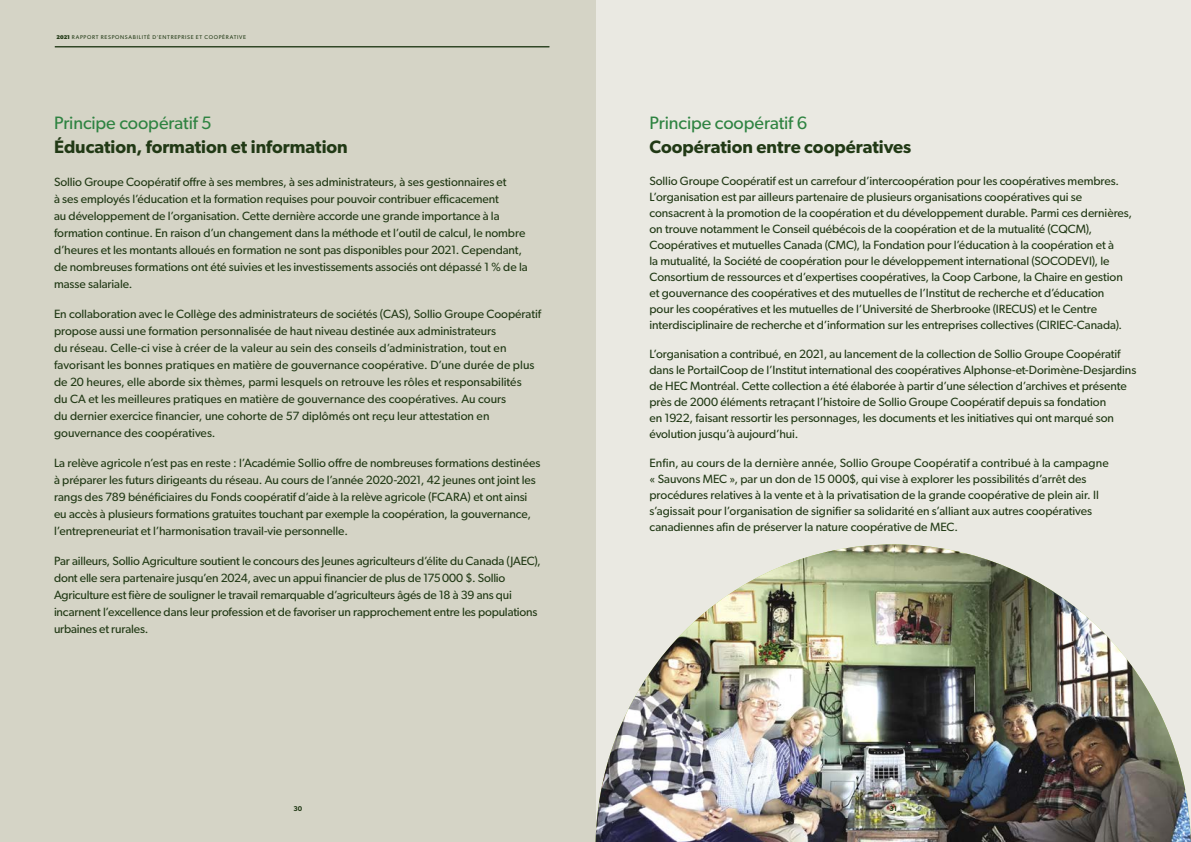
<style>
.page{position:relative;width:1191px;height:842px;background:#fff}
.page>*{position:absolute;margin:0;border:0;box-sizing:border-box;transform-origin:0 0}
.t1{font:600 18px "Gibson";color:#213915}
.t2{font:18px "Gibson";letter-spacing:-.005em;color:#2e8341}
.t3{font:12px/17px "Gibson";letter-spacing:-.005em;color:#213915}
.t4{font:600 7px "Gibson";color:#213915}
.t5{font:5.5px "Gibson";letter-spacing:.125em;color:#213915}
.s1{font-weight:700}
</style>
<div class="page">
<div style="left:0;top:0;width:595px;height:842px;background:#d5d4c6"></div>
<hr style="left:55px;top:47px;width:494px;height:1px;background:#213915">
<div style="left:595px;top:0;width:596px;height:842px;background:#eae9e2"></div>
<img style="left:595px;top:544px;width:595px;height:298px">
<p class="t5" style="left:56px;top:34px;width:191px"><span class="s1">2021</span> RAPPORT RESPONSABILITÉ D’ENTREPRISE ET COOPÉRATIVE</p>
<h1 class="t2" style="left:54px;top:112px;width:159px">Principe coopératif 5</h1>
<h1 class="t1" style="left:54px;top:136px;width:295px">Éducation, formation et information</h1>
<p class="t3" style="left:54px;top:173px;width:475px">Sollio Groupe Coopératif offre à ses membres, à ses administrateurs, à ses gestionnaires et<br>à ses employés l’éducation et la formation requises pour pouvoir contribuer efficacement<br>au développement de l’organisation. Cette dernière accorde une grande importance à la formation continue. En raison d’un changement dans la méthode et l’outil de calcul, le nombre d’heures et les montants alloués en formation ne sont pas disponibles pour 2021. Cependant, de nombreuses formations ont été suivies et les investissements associés ont dépassé 1 % de la masse salariale.</p>
<p class="t3" style="left:54px;top:305px;width:488px">En collaboration avec le Collège des administrateurs de sociétés (CAS), Sollio Groupe Coopératif propose aussi une formation personnalisée de haut niveau destinée aux administrateurs<br>du réseau. Celle-ci vise à créer de la valeur au sein des conseils d’administration, tout en favorisant les bonnes pratiques en matière de gouvernance coopérative. D’une durée de plus de 20 heures, elle aborde six thèmes, parmi lesquels on retrouve les rôles et responsabilités<br>du CA et les meilleures pratiques en matière de gouvernance des coopératives. Au cours<br>du dernier exercice financier, une cohorte de 57 diplômés ont reçu leur attestation en gouvernance des coopératives.</p>
<p class="t3" style="left:54px;top:454px;width:488px">La relève agricole n’est pas en reste : l’Académie Sollio offre de nombreuses formations destinées à préparer les futurs dirigeants du réseau. Au cours de l’année 2020-2021, 42 jeunes ont joint les rangs des 789 bénéficiaires du Fonds coopératif d’aide à la relève agricole (FCARA) et ont ainsi eu accès à plusieurs formations gratuites touchant par exemple la coopération, la gouvernance, l’entrepreneuriat et l’harmonisation travail-vie personnelle.</p>
<p class="t3" style="left:54px;top:552px;width:488px">Par ailleurs, Sollio Agriculture soutient le concours des Jeunes agriculteurs d’élite du Canada (JAEC), dont elle sera partenaire jusqu’en 2024, avec un appui financier de plus de 175000 $. Sollio Agriculture est fière de souligner le travail remarquable d’agriculteurs âgés de 18 à 39 ans qui incarnent l’excellence dans leur profession et de favoriser un rapprochement entre les populations urbaines et rurales.</p>
<p class="t4" style="left:293px;top:804px;width:10px">30</p>
<h1 class="t2" style="left:649px;top:112px;width:159px">Principe coopératif 6</h1>
<h1 class="t1" style="left:649px;top:136px;width:263px">Coopération entre coopératives</h1>
<p class="t3" style="left:649px;top:172px;width:484px;line-height:16px">Sollio Groupe Coopératif est un carrefour d’intercoopération pour les coopératives membres.<br>L’organisation est par ailleurs partenaire de plusieurs organisations coopératives qui se consacrent à la promotion de la coopération et du développement durable. Parmi ces dernières, on trouve notamment le Conseil québécois de la coopération et de la mutualité (CQCM), Coopératives et mutuelles Canada (CMC), la Fondation pour l’éducation à la coopération et à<br>la mutualité, la Société de coopération pour le développement international (SOCODEVI), le Consortium de ressources et d’expertises coopératives, la Coop Carbone, la Chaire en gestion et gouvernance des coopératives et des mutuelles de l’Institut de recherche et d’éducation<br>pour les coopératives et les mutuelles de l’Université de Sherbrooke (IRECUS) et le Centre interdisciplinaire de recherche et d’information sur les entreprises collectives (CIRIEC-Canada).</p>
<p class="t3" style="left:649px;top:345px;width:488px;line-height:16px">L’organisation a contribué, en 2021, au lancement de la collection de Sollio Groupe Coopératif dans le PortailCoop de l’Institut international des coopératives Alphonse-et-Dorimène-Desjardins de HEC Montréal. Cette collection a été élaborée à partir d’une sélection d’archives et présente près de 2000 éléments retraçant l’histoire de Sollio Groupe Coopératif depuis sa fondation<br>en 1922, faisant ressortir les personnages, les documents et les initiatives qui ont marqué son évolution jusqu’à aujourd’hui.</p>
<p class="t3" style="left:649px;top:454px;width:461px;line-height:16px">Enfin, au cours de la dernière année, Sollio Groupe Coopératif a contribué à la campagne « Sauvons MEC », par un don de 15 000$, qui vise à explorer les possibilités d’arrêt des procédures relatives à la vente et à la privatisation de la grande coopérative de plein air. Il s’agissait pour l’organisation de signifier sa solidarité en s’alliant aux autres coopératives canadiennes afin de préserver la nature coopérative de MEC.</p>
<p class="t4" style="left:889px;top:804px;width:9px">31</p>
</div>
